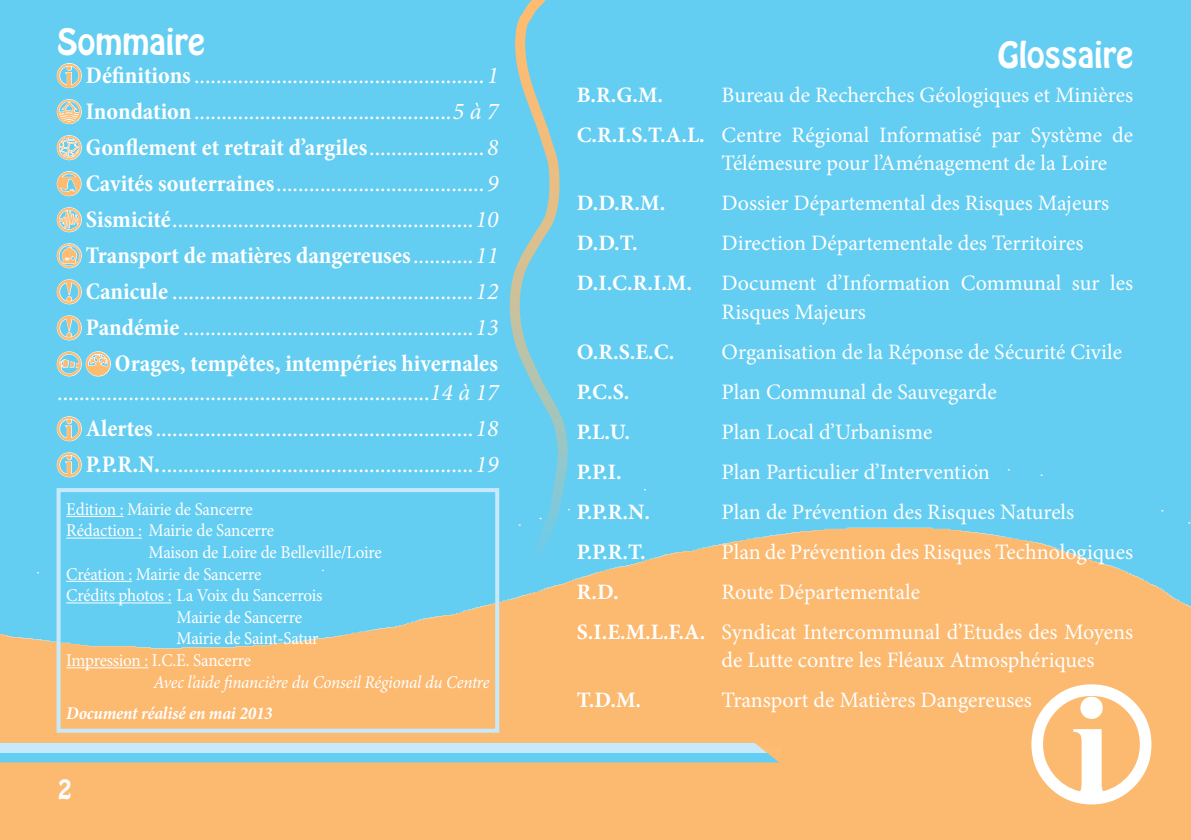
<style>
.page{position:relative;width:1191px;height:840px;background:#fff}
.page>*{position:absolute;margin:0;border:0;box-sizing:border-box;transform-origin:0 0}
.t1{font:120px "Aleagram";color:#fff}
.t2{font:32px "Hobo Std";color:#fff}
.t3{font:24px/36px "Minion Pro";color:#fff;text-align:justify}
.t4{font:24px "Hobo Std";color:#fff}
.t5{font:22px/40px "Minion Pro";color:#fff}
.t6{font:700 22px "Minion Pro";color:#fff}
.t7{font:18px "Minion Pro";letter-spacing:-.01em;color:#fff;scale:.95 1}
.t8{font:italic 18px "Minion Pro";letter-spacing:-.015em;color:#fff;scale:.95 1}
.t9{font:italic 700 18px "Minion Pro";letter-spacing:-.01em;color:#fff;scale:.95 1}
.s1{font-family:"Aleagram";color:#ffbc71}
.s2{font-weight:700;font-stretch:condensed}
.s3{font-style:italic}
.s4{font-weight:700}
</style>
<div class="page">
<div style="left:0;top:0;width:1191px;height:806px;background:#64cdf2"></div>
<img style="left:0;top:196px;width:1191px;height:643px">
<svg style="left:508px;top:0;width:62px;height:566px"></svg>
<div style="left:0;top:752px;width:779px;height:10px;background:#64cdf2"></div>
<div style="left:0;top:742px;width:767px;height:10px;background:#c6eafb"></div>
<svg style="left:751px;top:736px;width:32px;height:27px"></svg>
<svg style="left:56px;top:63px;width:26px;height:25px"></svg>
<svg style="left:56px;top:99px;width:26px;height:25px"></svg>
<svg style="left:56px;top:135px;width:26px;height:61px"></svg>
<svg style="left:56px;top:206px;width:26px;height:26px"></svg>
<svg style="left:56px;top:243px;width:26px;height:25px"></svg>
<svg style="left:56px;top:279px;width:26px;height:25px"></svg>
<svg style="left:56px;top:315px;width:26px;height:25px"></svg>
<svg style="left:56px;top:350px;width:55px;height:27px"></svg>
<svg style="left:56px;top:416px;width:26px;height:25px"></svg>
<svg style="left:56px;top:452px;width:26px;height:25px"></svg>
<hr style="left:66px;top:515px;width:57px;height:1px;background:#fff">
<hr style="left:66px;top:537px;width:76px;height:1px;background:#fff">
<hr style="left:66px;top:580px;width:66px;height:1px;background:#fff">
<hr style="left:66px;top:602px;width:105px;height:1px;background:#fff">
<hr style="left:66px;top:667px;width:82px;height:1px;background:#fff">
<div style="left:57px;top:488px;width:442px;height:244px;border:4px solid #c6eafb"></div>
<h2 class="t2" style="left:57px;top:20px;width:149px">Sommaire</h2>
<p class="t3" style="left:57px;top:57px;width:443px"><span class="s1">B</span> <span class="s2">Définitions</span>.....................................................<span class="s3">1<br></span><span class="s1">C</span> <span class="s2">Inondation</span>...............................................<span class="s3">5 à 7<br></span><span class="s1">V</span> <span class="s2">Gonflement et retrait d’argiles</span>.....................<span class="s3">8<br></span><span class="s1">I</span> <span class="s2">Cavités souterraines</span>......................................<span class="s3">9<br></span><span class="s1">K</span> <span class="s2">Sismicité</span>.......................................................<span class="s3">10<br></span><span class="s1">W</span> <span class="s2">Transport de matières dangereuses</span>...........<span class="s3">11<br></span><span class="s1">A</span> <span class="s2">Canicule</span> .......................................................<span class="s3">12<br></span><span class="s1">A</span> <span class="s2">Pandémie</span> .....................................................<span class="s3">13<br></span><span class="s1">R T</span> <span class="s2">Orages, tempêtes, intempéries hivernales</span></p>
<p class="t3" style="left:57px;top:374px;width:443px">....................................................................<span class="s3">14 à 17<br></span><span class="s1">B</span> <span class="s2">Alertes</span>..........................................................<span class="s3">18<br></span><span class="s1">B</span> <span class="s2">P.P.R.N.</span>.........................................................<span class="s3">19</span></p>
<p class="t7" style="left:66px;top:496px;width:198px">Edition : Mairie de Sancerre</p>
<p class="t7" style="left:66px;top:518px;width:220px">Rédaction : Mairie de Sancerre</p>
<p class="t7" style="left:149px;top:539px;width:247px">Maison de Loire de Belleville/Loire</p>
<p class="t7" style="left:66px;top:561px;width:207px">Création : Mairie de Sancerre</p>
<p class="t7" style="left:66px;top:583px;width:271px">Crédits photos : La Voix du Sancerrois</p>
<p class="t7" style="left:177px;top:604px;width:134px">Mairie de Sancerre</p>
<p class="t7" style="left:177px;top:626px;width:151px">Mairie de Saint-Satur</p>
<p class="t7" style="left:66px;top:647px;width:196px">Impression : I.C.E. Sancerre</p>
<p class="t8" style="left:154px;top:669px;width:355px">Avec l’aide financière du Conseil Régional du Centre</p>
<p class="t9" style="left:66px;top:700px;width:219px">Document réalisé en mai 2013</p>
<p class="t4" style="left:58px;top:772px;width:15px">2</p>
<h2 class="t2" style="left:998px;top:33px;width:137px">Glossaire</h2>
<p class="t5" style="left:577px;top:75px;width:558px;text-align:right">Bureau de Recherches Géologiques et Minières<br><span class="s4">C.R.I.S.T.A.L.</span> Centre Régional Informatisé par Système de</p>
<p class="t5" style="left:721px;top:143px;width:387px">Télémesure pour l’Aménagement de la Loire</p>
<p class="t6" style="left:577px;top:188px;width:90px">D.D.R.M.</p>
<p class="t5" style="left:721px;top:183px;width:389px">Dossier Départemental des Risques Majeurs</p>
<p class="t6" style="left:577px;top:228px;width:62px">D.D.T.</p>
<p class="t5" style="left:721px;top:223px;width:363px">Direction Départementale des Territoires</p>
<p class="t6" style="left:577px;top:268px;width:117px">D.I.C.R.I.M.</p>
<p class="t5" style="left:721px;top:269px;width:413px;line-height:28px">Document d’Information Communal sur les<br>Risques Majeurs</p>
<p class="t6" style="left:577px;top:336px;width:99px">O.R.S.E.C.</p>
<p class="t5" style="left:721px;top:331px;width:402px">Organisation de la Réponse de Sécurité Civile</p>
<p class="t6" style="left:577px;top:376px;width:54px">P.C.S.</p>
<p class="t5" style="left:721px;top:371px;width:277px">Plan Communal de Sauvegarde</p>
<p class="t6" style="left:577px;top:416px;width:55px">P.L.U.</p>
<p class="t5" style="left:721px;top:411px;width:212px">Plan Local d’Urbanisme</p>
<p class="t6" style="left:577px;top:456px;width:46px">P.P.I.</p>
<p class="t5" style="left:721px;top:451px;width:270px">Plan Particulier d’Intervention</p>
<p class="t6" style="left:577px;top:496px;width:75px">P.P.R.N.</p>
<p class="t5" style="left:721px;top:491px;width:354px">Plan de Prévention des Risques Naturels</p>
<p class="t6" style="left:577px;top:536px;width:70px">P.P.R.T.</p>
<p class="t5" style="left:721px;top:531px;width:413px">Plan de Prévention des Risques Technologiques</p>
<p class="t6" style="left:577px;top:576px;width:43px">R.D.</p>
<p class="t6" style="left:577px;top:80px;width:88px">B.R.G.M.</p>
<p class="t5" style="left:577px;top:571px;width:558px;text-indent:145px">Route Départementale<br><span class="s4">S.I.E.M.L.F.A.</span> Syndicat Intercommunal d’Etudes des Moyens</p>
<p class="t5" style="left:721px;top:639px;width:374px">de Lutte contre les Fléaux Atmosphériques</p>
<p class="t6" style="left:577px;top:684px;width:66px">T.D.M.</p>
<p class="t5" style="left:721px;top:679px;width:312px">Transport de Matières Dangereuses</p>
<h1 class="t1" style="left:1031px;top:683px;width:121px">B</h1>
</div>
